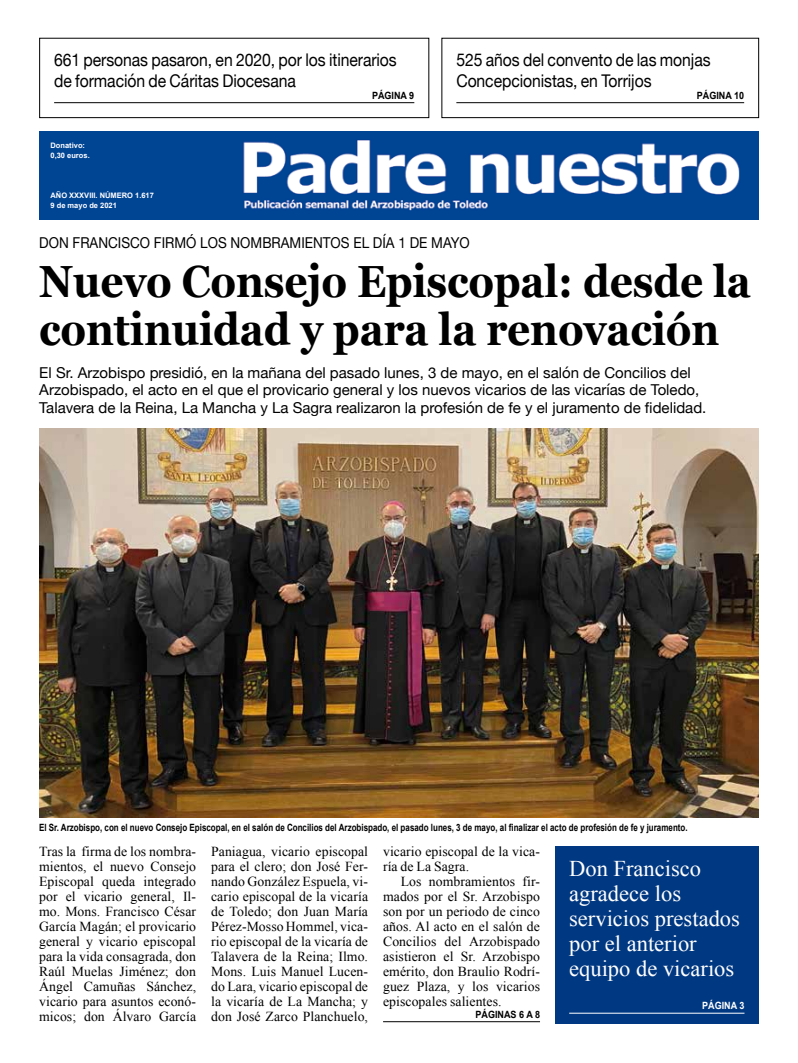
<style>
.page{position:relative;width:798px;height:1063px;background:#fff}
.page>*{position:absolute;margin:0;border:0;box-sizing:border-box;transform-origin:0 0}
.t1{font:700 45px/48.8px "Georgia";letter-spacing:-.005em;color:#000;scale:.9 1}
.t2{font:22.5px/25px "Times New Roman";color:#fff}
.t3{font:17.5px/21px "Helvetica Neue";letter-spacing:-.005em;color:#000;scale:.9 1}
.t4{font:15px/17.5px "Helvetica Neue";color:#000}
.t5{font:15px "Helvetica Neue";color:#000;scale:.9 1}
.t6{font:13.75px/15px "Times New Roman";letter-spacing:.005em;color:#000;text-align:justify}
.t7{font:700 10px "Arial";color:#000;scale:.8 1}
.t8{font:700 10px "Arial";color:#000;scale:.9 1}
.t9{font:700 10px "Arial";color:#fff;scale:.9 1}
.t10{font:700 7.5px/10px "Arial";color:#fff}
</style>
<div class="page">
<img style="left:39px;top:131px;width:719px;height:89px">
<hr style="left:54px;top:102px;width:360px;height:1px;background:#000">
<div style="left:39px;top:38px;width:390px;height:80px;border:1px solid #000"></div>
<hr style="left:456px;top:102px;width:287px;height:1px;background:#000">
<div style="left:441px;top:38px;width:317px;height:80px;border:1px solid #000"></div>
<hr style="left:383px;top:1021px;width:157px;height:1px;background:#000">
<div style="left:554px;top:846px;width:204px;height:178px;background:#003882"></div>
<hr style="left:569px;top:1013px;width:175px;height:1px;background:#fff">
<img style="left:39px;top:429px;width:719px;height:389px">
<p class="t3" style="left:54px;top:50px;width:382px">661 personas pasaron, en 2020, por los itinerarios de formación de Cáritas Diocesana</p>
<p class="t8" style="left:372px;top:89px;width:48px">PÁGINA 9</p>
<p class="t10" style="left:50px;top:141px;width:41px">Donativo:<br>0,30 euros.</p>
<p class="t10" style="left:50px;top:191px;width:105px">AÑO XXXVIII. NÚMERO 1.617<br>9 de mayo de 2021</p>
<p class="t3" style="left:456px;top:50px;width:284px">525 años del convento de las monjas<br>Concepcionistas, en Torrijos</p>
<p class="t8" style="left:696px;top:89px;width:54px">PÁGINA 10</p>
<p class="t5" style="left:39px;top:232px;width:479px">DON FRANCISCO FIRMÓ LOS NOMBRAMIENTOS EL DÍA 1 DE MAYO</p>
<h1 class="t1" style="left:39px;top:254px;width:791px">Nuevo Consejo Episcopal: desde la continuidad y para la renovación</h1>
<p class="t4" style="left:39px;top:365px;width:668px">El Sr. Arzobispo presidió, en la mañana del pasado lunes, 3 de mayo, en el salón de Concilios del<br>Arzobispado, el acto en el que el provicario general y los nuevos vicarios de las vicarías de Toledo,<br>Talavera de la Reina, La Mancha y La Sagra realizaron la profesión de fe y el juramento de fidelidad.</p>
<p class="t7" style="left:39px;top:821px;width:812px">El Sr. Arzobispo, con el nuevo Consejo Episcopal, en el salón de Concilios del Arzobispado, el pasado lunes, 3 de mayo, al finalizar el acto de profesión de fe y juramento.</p>
<p class="t6" style="left:39px;top:844px;width:158px">Tras la firma de los nombra&shy;mientos, el nuevo Consejo Episcopal queda integrado por el vicario general, Il&shy;mo. Mons. Francisco César García Magán; el provicario general y vicario episcopal para la vida consagrada, don Raúl Muelas Jiménez; don Ángel Camuñas Sánchez, vicario para asuntos econó&shy;micos; don Álvaro García</p>
<p class="t6" style="left:211px;top:844px;width:158px">Paniagua, vicario episcopal para el clero; don José Fer&shy;nando González Espuela, vi&shy;cario episcopal de la vicaría de Toledo; don Juan María Pérez-Mosso Hommel, vica&shy;rio episcopal de la vicaría de Talavera de la Reina; Ilmo.<br>Mons. Luis Manuel Lucen&shy;do Lara, vicario episcopal de la vicaría de La Mancha; y don José Zarco Planchuelo,</p>
<p class="t6" style="left:383px;top:844px;width:158px">vicario episcopal de la vica&shy;ría de La Sagra.</p>
<p class="t6" style="left:383px;top:874px;width:158px;text-indent:18px">Los nombramientos fir&shy;mados por el Sr. Arzobispo son por un periodo de cinco años. Al acto en el salón de Concilios del Arzobispado asistieron el Sr. Arzobispo emérito, don Braulio Rodrí&shy;guez Plaza, y los vicarios episcopales salientes.</p>
<p class="t8" style="left:475px;top:1008px;width:73px">PÁGINAS 6 A 8</p>
<h2 class="t2" style="left:569px;top:856px;width:172px">Don Francisco agradece los servicios prestados por el anterior equipo de vicarios</h2>
<p class="t9" style="left:702px;top:999px;width:48px">PÁGINA 3</p>
</div>
